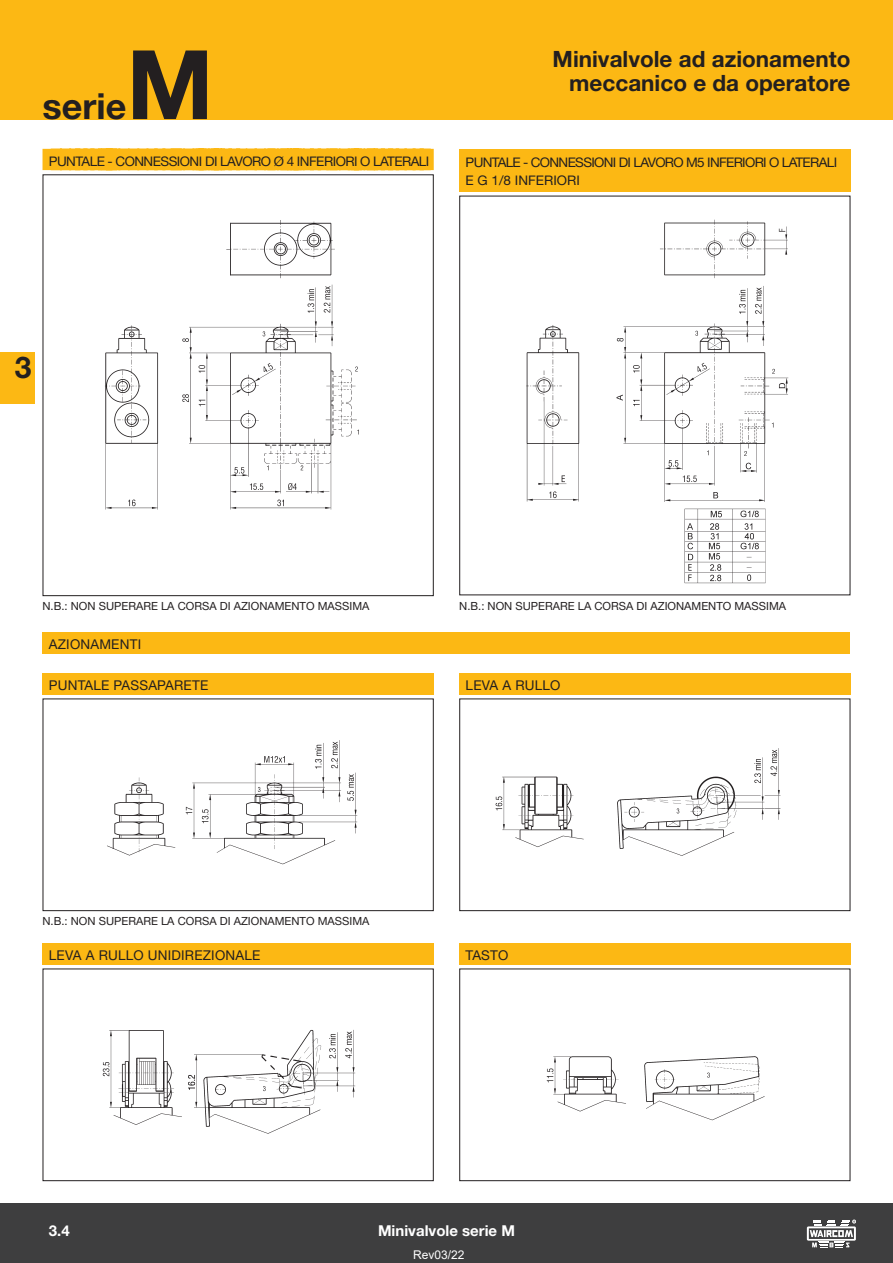
<style>
.page{position:relative;width:893px;height:1263px;background:#fff}
.page>*{position:absolute;margin:0;border:0;box-sizing:border-box;transform-origin:0 0}
.t1{font:700 96px "Helvetica Neue LT Std";color:#231f20}
.t2{font:700 36px "Helvetica Neue LT Std";color:#231f20}
.t3{font:700 30px "Helvetica Neue LT Std";color:#231f20}
.t4{font:700 22.5px/24px "Helvetica Neue LT Std";color:#231f20;text-align:right}
.t5{font:700 15px "Helvetica Neue LT Std";color:#fff}
.t6{font:13.5px "Helvetica Neue LT Std";letter-spacing:.015em;color:#231f20}
.t7{font:13.2px/18px "Helvetica Neue LT Std";letter-spacing:-.04em;color:#231f20}
.t8{font:12px "Arial";color:#fff}
.t9{font:11.25px "Helvetica Neue";color:#231f20}
</style>
<div class="page">
<div style="left:0;top:1203px;width:893px;height:60px;background:#3e3e3f"></div>
<div style="left:0;top:0;width:893px;height:119px;background:#fcb814"></div>
<svg style="left:807px;top:1220px;width:49px;height:28px"></svg>
<div style="left:43px;top:698px;width:391px;height:213px;border:1px solid #231f20"></div>
<div style="left:43px;top:673px;width:391px;height:21px;background:#fcb814"></div>
<div style="left:43px;top:968px;width:391px;height:213px;border:1px solid #231f20"></div>
<div style="left:43px;top:943px;width:391px;height:21px;background:#fcb814"></div>
<div style="left:459px;top:698px;width:391px;height:213px;border:1px solid #231f20"></div>
<div style="left:459px;top:673px;width:391px;height:21px;background:#fcb814"></div>
<div style="left:459px;top:968px;width:391px;height:213px;border:1px solid #231f20"></div>
<div style="left:459px;top:943px;width:391px;height:21px;background:#fcb814"></div>
<div style="left:43px;top:149px;width:391px;height:21px;background:#fcb814"></div>
<div style="left:459px;top:149px;width:391px;height:42px;background:#fcb814"></div>
<img style="left:105px;top:220px;width:254px;height:290px">
<img style="left:526px;top:219px;width:263px;height:365px">
<img style="left:546px;top:1056px;width:219px;height:65px">
<div style="left:43px;top:632px;width:807px;height:22px;background:#fcb814"></div>
<img style="left:102px;top:1029px;width:254px;height:105px">
<img style="left:495px;top:748px;width:286px;height:108px">
<img style="left:107px;top:740px;width:251px;height:125px">
<div style="left:0;top:353px;width:34px;height:51px;background:#fcb814"></div>
<img style="left:163px;top:221px;width:67px;height:58px">
<h1 class="t1" style="left:126px;top:25px;width:89px">M</h1>
<h3 class="t4" style="left:553px;top:46px;width:299px">Minivalvole ad azionamento meccanico e da operatore</h3>
<h2 class="t2" style="left:43px;top:84px;width:85px">serie</h2>
<p class="t7" style="left:49px;top:152px;width:382px">PUNTALE - CONNESSIONI DI LAVORO Ø 4 INFERIORI O LATERALI</p>
<p class="t7" style="left:466px;top:153px;width:373px">PUNTALE - CONNESSIONI DI LAVORO M5 INFERIORI O LATERALI<br>E G 1/8 INFERIORI</p>
<h3 class="t3" style="left:15px;top:349px;width:18px">3</h3>
<p class="t9" style="left:43px;top:599px;width:328px">N.B.: NON SUPERARE LA CORSA DI AZIONAMENTO MASSIMA</p>
<p class="t6" style="left:49px;top:636px;width:94px">AZIONAMENTI</p>
<p class="t6" style="left:49px;top:677px;width:161px">PUNTALE PASSAPARETE</p>
<p class="t9" style="left:459px;top:599px;width:328px">N.B.: NON SUPERARE LA CORSA DI AZIONAMENTO MASSIMA</p>
<p class="t6" style="left:466px;top:677px;width:96px">LEVA A RULLO</p>
<p class="t9" style="left:43px;top:914px;width:328px">N.B.: NON SUPERARE LA CORSA DI AZIONAMENTO MASSIMA</p>
<p class="t6" style="left:49px;top:947px;width:213px">LEVA A RULLO UNIDIREZIONALE</p>
<p class="t6" style="left:466px;top:947px;width:44px">TASTO</p>
<h3 class="t5" style="left:49px;top:1222px;width:22px">3.4</h3>
<h3 class="t5" style="left:378px;top:1222px;width:138px">Minivalvole serie M</h3>
<p class="t8" style="left:413px;top:1248px;width:53px">Rev03/22</p>
</div>
